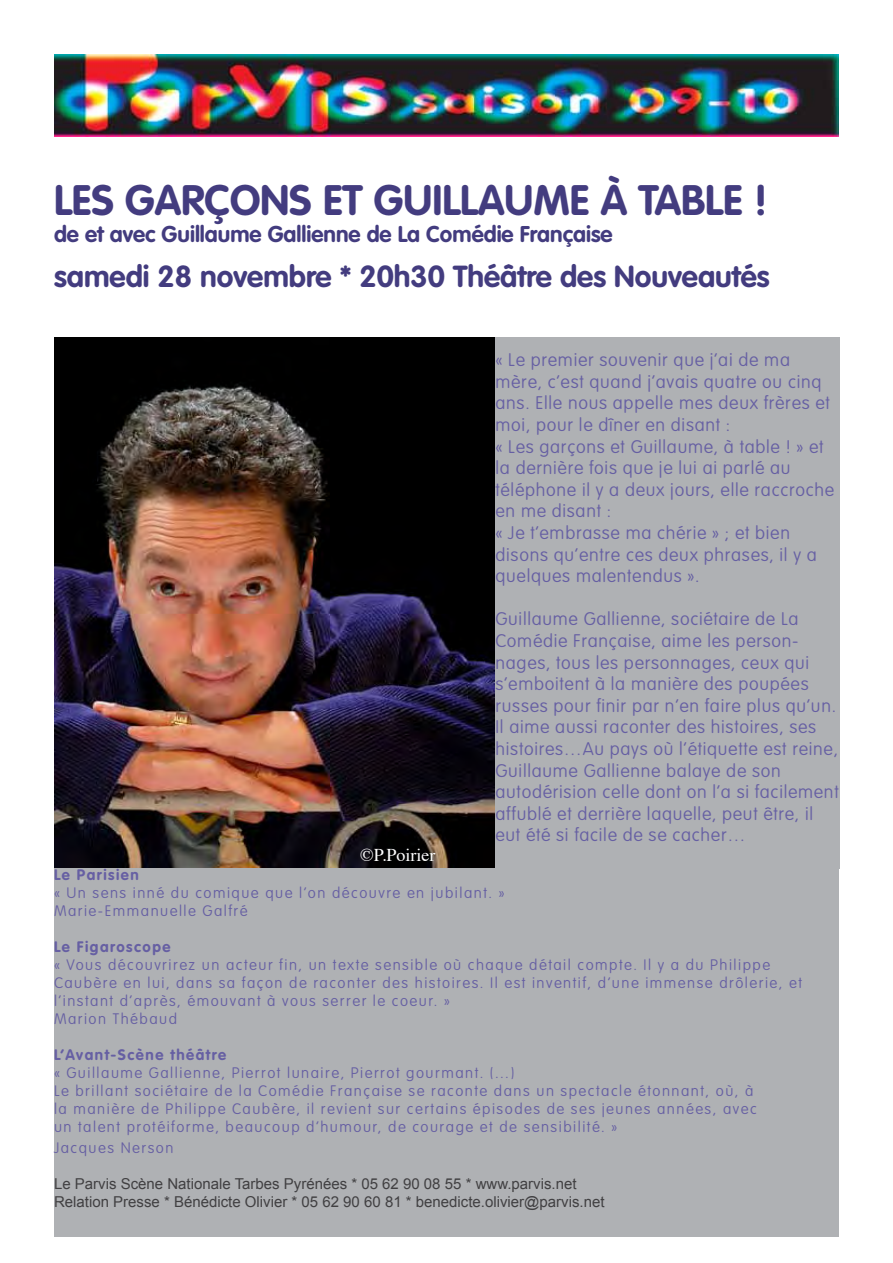
<style>
.page{position:relative;width:893px;height:1263px;background:#fff}
.page>*{position:absolute;margin:0;border:0;box-sizing:border-box;transform-origin:0 0}
.t1{font:700 42px "VAG Rounded";color:#433c7f}
.t2{font:700 30px "VAG Rounded";color:#433c7f}
.t3{font:700 22.5px "VAG Rounded";color:#433c7f}
.t4{font:100 18px/21.6px "VAG Rounded";letter-spacing:.04em;color:#665fa3}
.t5{font:18px "Times";color:#fff}
.t6{font:100 15px/18px "VAG Rounded";letter-spacing:.1em;color:#665fa3}
.t7{font:15px/18px "Arial";color:#414042}
.t8{font:700 15px "VAG Rounded";letter-spacing:.1em;color:#665fa3}
</style>
<div class="page">
<img style="left:54px;top:54px;width:785px;height:82px">
<img style="left:54px;top:337px;width:441px;height:531px">
<div style="left:495px;top:337px;width:345px;height:531px;background:#afb1b4"></div>
<div style="left:54px;top:868px;width:785px;height:368px;background:#afb1b4"></div>
<h1 class="t1" style="left:54px;top:175px;width:715px">LES GARÇONS ET GUILLAUME À TABLE !</h1>
<p class="t3" style="left:54px;top:220px;width:560px">de et avec Guillaume Gallienne de La Comédie Française</p>
<h2 class="t2" style="left:54px;top:259px;width:717px">samedi 28 novembre * 20h30 Théâtre des Nouveautés</h2>
<p class="t5" style="left:360px;top:838px;width:77px">©P.Poirier</p>
<p class="t4" style="left:495px;top:349px;width:340px">« Le premier souvenir que j’ai de ma mère, c’est quand j’avais quatre ou cinq ans. Elle nous appelle mes deux frères et moi, pour le dîner en disant :<br>« Les garçons et Guillaume, à table ! » et la dernière fois que je lui ai parlé au téléphone il y a deux jours, elle raccroche en me disant :<br>« Je t’embrasse ma chérie » ; et bien disons qu’entre ces deux phrases, il y a quelques malentendus ».</p>
<p class="t4" style="left:495px;top:608px;width:345px">Guillaume Gallienne, sociétaire de La Comédie Française, aime les person&shy;nages, tous les personnages, ceux qui s’emboitent à la manière des poupées russes pour finir par n’en faire plus qu’un.<br>Il aime aussi raconter des histoires, ses histoires…Au pays où l’étiquette est reine, Guillaume Gallienne balaye de son autodérision celle dont on l’a si facilement affublé et derrière laquelle, peut être, il eut été si facile de se cacher…</p>
<p class="t8" style="left:54px;top:866px;width:86px">Le Parisien</p>
<p class="t6" style="left:54px;top:883px;width:452px">« Un sens inné du comique que l’on découvre en jubilant. »<br>Marie-Emmanuelle Galfré</p>
<p class="t8" style="left:54px;top:938px;width:118px">Le Figaroscope</p>
<p class="t6" style="left:54px;top:955px;width:749px">« Vous découvrirez un acteur fin, un texte sensible où chaque détail compte. Il y a du Philippe Caubère en lui, dans sa façon de raconter des histoires. Il est inventif, d’une immense drôlerie, et l’instant d’après, émouvant à vous serrer le coeur. »<br>Marion Thébaud</p>
<p class="t8" style="left:54px;top:1046px;width:174px">L’Avant-Scène théâtre</p>
<p class="t6" style="left:54px;top:1063px;width:704px">« Guillaume Gallienne, Pierrot lunaire, Pierrot gourmant. (…)<br>Le brillant sociétaire de la Comédie Française se raconte dans un spectacle étonnant, où, à la manière de Philippe Caubère, il revient sur certains épisodes de ses jeunes années, avec un talent protéiforme, beaucoup d’humour, de courage et de sensibilité. »</p>
<p class="t6" style="left:54px;top:1139px;width:121px">Jacques Nerson</p>
<p class="t7" style="left:54px;top:1175px;width:552px">Le Parvis Scène Nationale Tarbes Pyrénées * 05 62 90 08 55 * www.parvis.net<br>Relation Presse * Bénédicte Olivier * 05 62 90 60 81 * benedicte.olivier@parvis.net</p>
</div>
